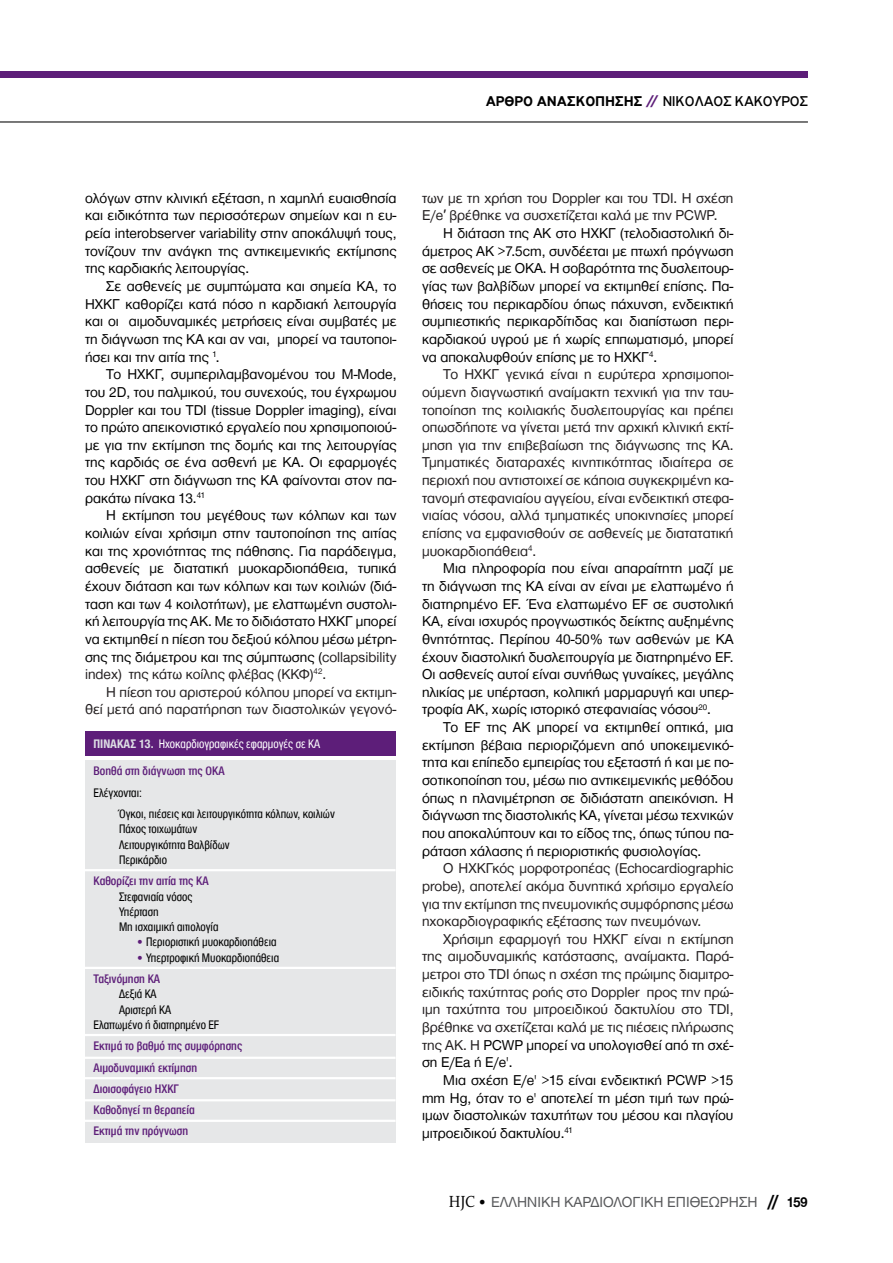
<style>
.page{position:relative;width:893px;height:1263px;background:#fff}
.page>*{position:absolute;margin:0;border:0;box-sizing:border-box;transform-origin:0 0}
.t1{font:15px "Helvetica Neue Greek";color:#58595b}
.t2{font:700 15px "PF Highway Gothic";color:#000}
.t3{font:15px "PF Highway Gothic";color:#000}
.t4{font:14.7px/17.7px "Helvetica Neue Greek";color:#000;text-align:justify}
.t5{font:14.7px/17.7px "Helvetica Neue Greek";color:#231f20;text-align:justify}
.t6{font:condensed 12.75px/15.3px "Helvetica Neue Greek";color:#000}
.t7{font:500 condensed 12.75px/21.3px "Helvetica Neue Greek";color:#5d1e79}
.t8{font:condensed 12.75px "Helvetica Neue Greek";color:#fff}
.s1{color:#5d1e79}
.s2{font-weight:400}
.s3{color:#231f20}
.s4{font-weight:700;color:#dcdce3}
.s5{font-weight:500;color:#5d1e79}
.s6{font-family:"Arial"}
.s7{color:#000}
.s8{font-family:"PF Archive Pro";font-size:16.5px;color:#000}
.s9{font-family:"Futura TGR";font-weight:700;font-size:16.5px;color:#000}
.s10{font-weight:700;color:#000}
</style>
<div class="page">
<div style="left:0;top:72px;width:808px;height:6px;background:#5d1e79"></div>
<hr style="left:0;top:121px;width:808px;height:1px;background:#000">
<div style="left:85px;top:760px;width:310px;height:383px;background:#e6e7e8"></div>
<div style="left:85px;top:732px;width:311px;height:24px;background:#5d1e79"></div>
<hr style="left:85px;top:869px;width:311px;height:2px;background:#fff">
<hr style="left:85px;top:967px;width:311px;height:2px;background:#fff">
<hr style="left:85px;top:1034px;width:311px;height:2px;background:#fff">
<hr style="left:85px;top:1057px;width:311px;height:2px;background:#fff">
<hr style="left:85px;top:1077px;width:311px;height:2px;background:#fff">
<hr style="left:85px;top:1099px;width:311px;height:2px;background:#fff">
<hr style="left:85px;top:1120px;width:311px;height:2px;background:#fff">
<p class="t2" style="left:486px;top:93px;width:210px">ΑΡΘΡΟ ΑΝΑΣΚΟΠΗΣΗΣ <span class="s1">//</span> <span class="s2">ΝΙΚΟΛΑΟ</span></p>
<p class="t3" style="left:723px;top:93px;width:50px">Σ ΚΑΚΟΥΡΟ</p>
<p class="t3" style="left:799px;top:93px;width:10px">Σ</p>
<p class="t4" style="left:85px;top:189px;width:313px">ολόγων στην κλινική εξέταση, η χαμηλή ευαισθησία και ειδικότητα των περισσότερων σημείων και η ευ&shy;ρεία interobserver variability στην αποκάλυψή τους, τονίζουν την ανάγκη της αντικειμενικής εκτίμησης της καρδιακής λειτουργίας.</p>
<p class="t4" style="left:85px;top:277px;width:313px;text-indent:21px">Σε ασθενείς με συμπτώματα και σημεία ΚΑ, το ΗΧΚΓ καθορίζει κατά πόσο η καρδιακή λειτουργία και οι αιμοδυναμικές μετρήσεις είναι συμβατές με τη διάγνωση της ΚΑ και αν ναι, μπορεί να ταυτοποι&shy;ήσει και την αιτία της <sup>1</sup>.</p>
<p class="t4" style="left:85px;top:365px;width:313px;text-indent:21px">Το ΗΧΚΓ, συμπεριλαμβανομένου του M-Mode, του 2D, του παλμικού, του συνεχούς, του έγχρωμου Doppler και του TDI (tissue Doppler imaging), είναι το πρώτο απεικονιστικό εργαλείο που χρησιμοποιού&shy;με για την εκτίμηση της δομής και της λειτουργίας της καρδιάς σε ένα ασθενή με ΚΑ. Οι εφαρμογές του ΗΧΚΓ στη διάγνωση της ΚΑ φαίνονται στον πα&shy;ρακάτω πίνακα 13.<sup>41</sup></p>
<p class="t4" style="left:85px;top:507px;width:313px;text-indent:21px">Η εκτίμηση του μεγέθους των κόλπων και των κοιλιών είναι χρήσιμη στην ταυτοποίηση της αιτίας και της χρονιότητας της πάθησης. Για παράδειγμα, ασθενείς με διατατική μυοκαρδιοπάθεια, τυπικά έχουν διάταση και των κόλπων και των κοιλιών (διά&shy;ταση και των 4 κοιλοτήτων), με ελαττωμένη συστολι&shy;κή λειτουργία της ΑΚ. Με το διδιάστατο ΗΧΚΓ μπορεί να εκτιμηθεί η πίεση του δεξιού κόλπου μέσω μέτρη&shy;σης της διάμετρου και της σύμπτωσης (<span class="s3">collapsibility index) της κάτω κοίλης φλέβας (ΚΚΦ)</span><sup>42</sup><span class="s3">.</span></p>
<p class="t5" style="left:85px;top:683px;width:313px;text-align:right">Η πίεση του αριστερού κόλπου μπορεί να εκτιμη&shy;θεί μετά από παρατήρηση των διαστολικών γεγονό-</p>
<p class="t8" style="left:94px;top:737px;width:228px"><span class="s4">Πίνακας 13.</span> Ηχοκαρδιογραφικές εφαρμογές σε ΚΑ</p>
<p class="t7" style="left:94px;top:760px;width:133px">Βοηθά στη διάγνωση της ΟΚΑ</p>
<p class="t6" style="left:119px;top:782px;width:217px;line-height:21.3px;text-indent:-26px">Ελέγχονται:<br>Όγκοι, πιέσεις και λειτουργικότητα κόλπων, κοιλιών</p>
<p class="t6" style="left:119px;top:821px;width:112px">Πάχος τοιχωμάτων<br>Λειτουργικότητα Βαλβίδων<br>Περικάρδιο</p>
<p class="t7" style="left:94px;top:870px;width:117px">Καθορίζει την αιτία της ΚΑ</p>
<p class="t6" style="left:119px;top:888px;width:101px">Στεφανιαία νόσος<br>Υπέρταση<br>Μη ισχαιμική αιτιολογία</p>
<p class="t6" style="left:136px;top:934px;width:142px"><span class="s1">•</span> Περιοριστική μυοκαρδιοπάθεια</p>
<p class="t6" style="left:94px;top:947px;width:187px;line-height:21.3px;text-indent:43px"><span class="s1">•</span> Υπερτροφική Μυοκαρδιοπάθεια<br><span class="s5">Ταξινόμηση ΚΑ</span></p>
<p class="t6" style="left:119px;top:986px;width:39px">Δεξιά ΚΑ</p>
<p class="t6" style="left:119px;top:1002px;width:53px">Αριστερή ΚΑ</p>
<p class="t6" style="left:94px;top:1017px;width:127px">Ελαττωμένο ή διατηρημένο EF</p>
<p class="t7" style="left:94px;top:1035px;width:150px">Εκτιμά το βαθμό της συμφόρησης<br>Αιμοδυναμική εκτίμηση<br>Διοισοφάγειο ΗΧΚΓ<br>Καθοδηγεί τη θεραπεία<br>Εκτιμά την πρόγνωση</p>
<p class="t5" style="left:422px;top:189px;width:313px">των με τη χρήση του Doppler και του TDI. H σχέση<br>E/e<span class="s6">′</span> βρέθηκε να συσχετίζεται καλά με την PCWP.</p>
<p class="t4" style="left:422px;top:224px;width:313px;text-indent:21px">Η διάταση της ΑΚ στο ΗΧΚΓ (τελοδιαστολική δι&shy;άμετρος ΑΚ &gt;7.5cm, συνδέεται με πτωχή πρόγνωση σε ασθενείς με ΟΚΑ. Η σοβαρότητα της δυσλειτουρ&shy;γίας των βαλβίδων μπορεί να εκτιμηθεί επίσης. Πα&shy;θήσεις του περικαρδίου όπως πάχυνση, ενδεικτική συμπιεστικής περικαρδίτιδας και διαπίστωση περι&shy;καρδιακού υγρού με ή χωρίς εππωματισμό, μπορεί να αποκαλυφθούν επίσης με το ΗΧΚΓ<sup>4</sup>.</p>
<p class="t5" style="left:422px;top:365px;width:313px;text-indent:21px">Το ΗΧΚΓ γενικά είναι η ευρύτερα χρησιμοποι&shy;ούμενη διαγνωστική αναίμακτη τεχνική για την ταυ&shy;τοποίηση της κοιλιακής δυσλειτουργίας και πρέπει οπωσδήποτε να γίνεται μετά την αρχική κλινική εκτί&shy;μηση για την επιβεβαίωση της διάγνωσης της ΚΑ.<br>Τμηματικές διαταραχές κινητικότητας ιδιαίτερα σε περιοχή που αντιστοιχεί σε κάποια συγκεκριμένη κα&shy;τανομή στεφανιαίου αγγείου, είναι ενδεικτική στεφα&shy;νιαίας νόσου, αλλά τμηματικές υποκινησίες μπορεί επίσης να εμφανισθούν σε ασθενείς με διατατατική μυοκαρδιοπάθεια<sup>4</sup>.</p>
<p class="t4" style="left:422px;top:560px;width:313px;text-indent:21px">Μια πληροφορία που είναι απαραίτητη μαζί με τη διάγνωση της ΚΑ είναι αν είναι με ελαττωμένο ή διατηρημένο ΕF. Ένα ελαττωμένο ΕF σε συστολική ΚΑ, είναι ισχυρός προγνωστικός δείκτης αυξημένης θνητότητας. Περίπου 40-50% των ασθενών με ΚΑ έχουν διαστολική δυσλειτουργία με διατηρημένο ΕF.<br>Οι ασθενείς αυτοί είναι συνήθως γυναίκες, μεγάλης ηλικίας με υπέρταση, κολπική μαρμαρυγή και υπερ&shy;τροφία ΑΚ, χωρίς ιστορικό στεφανιαίας νόσου<sup>20</sup>.</p>
<p class="t4" style="left:422px;top:718px;width:313px;text-indent:21px">Το ΕF της ΑΚ μπορεί να εκτιμηθεί οπτικά, μια εκτίμηση βέβαια περιοριζόμενη από υποκειμενικό&shy;τητα και επίπεδο εμπειρίας του εξεταστή ή και με πο&shy;σοτικοποίηση του, μέσω πιο αντικειμενικής μεθόδου όπως η πλανιμέτρηση σε διδιάστατη απεικόνιση. Η διάγνωση της διαστολικής ΚΑ, γίνεται μέσω τεχνικών που αποκαλύπτουν και το είδος της, όπως τύπου πα&shy;ράταση χάλασης ή περιοριστικής φυσιολογίας.</p>
<p class="t5" style="left:422px;top:859px;width:313px;text-indent:21px">Ο ΗΧΚΓκός μορφοτροπέας (Echocardiographic probe), αποτελεί ακόμα δυνητικά χρήσιμο εργαλείο για την εκτίμηση της πνευμονικής συμφόρησης μέσω ηχοκαρδιογραφικής εξέτασης των πνευμόνων.</p>
<p class="t5" style="left:422px;top:930px;width:313px;text-indent:21px">Χρήσιμη εφαρμογή του ΗΧΚΓ είναι η εκτίμηση της αιμοδυναμικής κατάστασης, αναίμακτα. Παρά&shy;μετροι στο TDI όπως η σχέση της πρώιμης διαμιτρο&shy;ειδικής ταχύτητας ροής στο Doppler προς την πρώ&shy;ιμη ταχύτητα του μιτροειδικού δακτυλίου στο TDI, βρέθηκε να σχετίζεται καλά με τις πιέσεις πλήρωσης της ΑΚ. Η <span class="s7">PCWP μπορεί να υπολογισθεί από τη σχέ&shy;ση E/Ea ή E/e'.</span></p>
<p class="t4" style="left:422px;top:1071px;width:313px;text-indent:21px">Μια σχέση E/e' &gt;15 είναι ενδεικτική PCWP &gt;15 mm Hg, όταν το e' αποτελεί τη μέση τιμή των πρώ&shy;ιμων διαστολικών ταχυτήτων του μέσου και πλαγίου μιτροειδικού δακτυλίου.<sup>41</sup></p>
<p class="t1" style="left:449px;top:1194px;width:361px"><span class="s8">HJC</span> <span class="s7">•</span> EΛΛΗΝΙΚΗ ΚΑΡΔΙΟΛΟΓΙΚΗ ΕΠΙΘΕΩΡΗΣΗ <span class="s9">//</span> <span class="s10">159</span></p>
</div>
